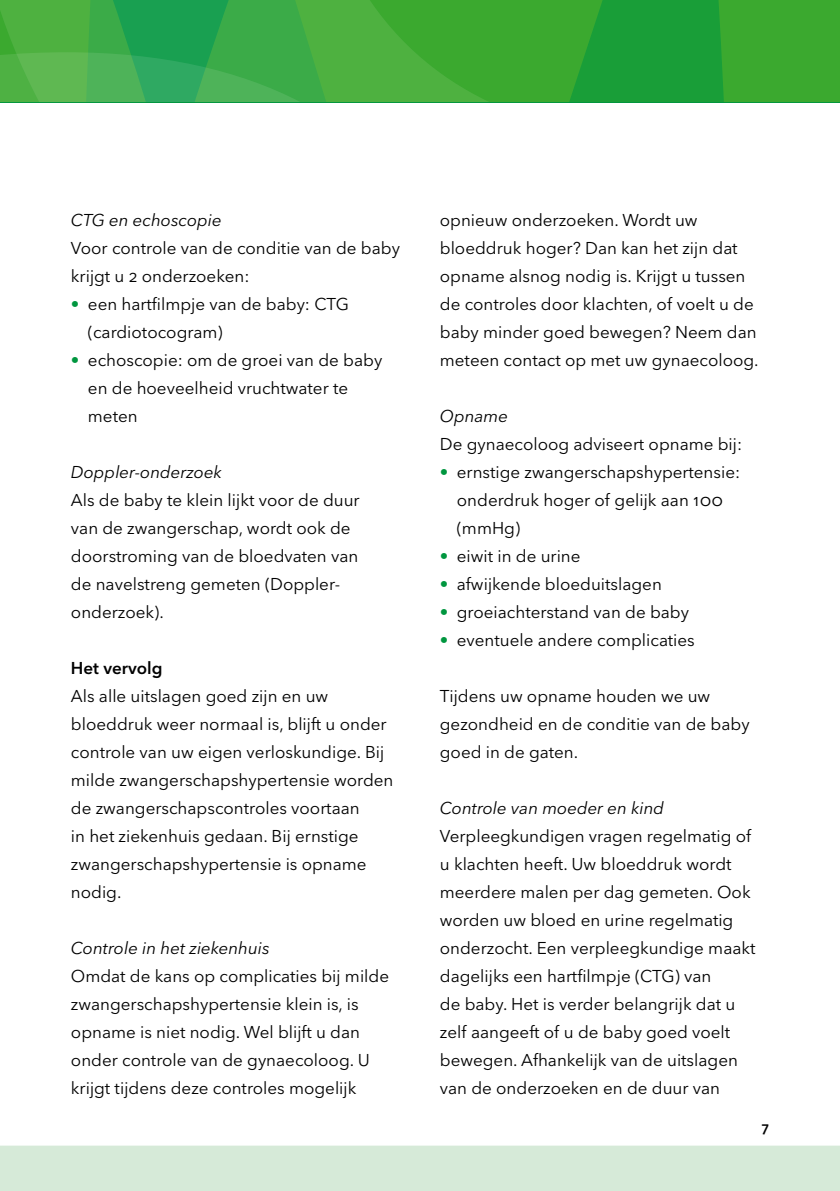
<style>
.page{position:relative;width:840px;height:1191px;background:#fff}
.page>*{position:absolute;margin:0;border:0;box-sizing:border-box;transform-origin:0 0}
.t1{font:17px/28px "Avenir Next LT Pro";color:#000}
.t2{font:italic 17px "Avenir Next LT Pro";color:#000}
.t3{font:600 17px "Avenir Next LT Pro";color:#000}
.t4{font:600 14px "Avenir Next LT Pro";color:#000}
.s1{color:#00963f}
</style>
<div class="page">
<svg style="left:0;top:0;width:839px;height:102px;background:#36a839"></svg>
<svg style="left:0;top:52px;width:300px;height:50px;background:#45af53"></svg>
<div style="left:0;top:1145px;width:839px;height:46px;background:#d6ead8"></div>
<p class="t2" style="left:71px;top:210px;width:152px">CTG en echoscopie</p>
<p class="t1" style="left:71px;top:234px;width:330px">Voor controle van de conditie van de baby krijgt u 2 onderzoeken:</p>
<p class="t1" style="left:88px;top:290px;width:262px;text-indent:-17px"><span class="s1">•</span> een hartfilmpje van de baby: CTG (cardiotocogram)</p>
<p class="t1" style="left:88px;top:346px;width:296px;text-indent:-17px"><span class="s1">•</span> echoscopie: om de groei van de baby en de hoeveelheid vruchtwater te meten</p>
<p class="t2" style="left:71px;top:462px;width:152px">Doppler-onderzoek</p>
<p class="t1" style="left:71px;top:486px;width:290px">Als de baby te klein lijkt voor de duur van de zwangerschap, wordt ook de doorstroming van de bloedvaten van de navelstreng gemeten (Doppler&shy;onderzoek).</p>
<p class="t3" style="left:71px;top:658px;width:93px">Het vervolg</p>
<p class="t1" style="left:71px;top:682px;width:324px">Als alle uitslagen goed zijn en uw bloeddruk weer normaal is, blijft u onder controle van uw eigen verloskundige. Bij milde zwangerschapshypertensie worden de zwangerschapscontroles voortaan<br>in het ziekenhuis gedaan. Bij ernstige zwangerschapshypertensie is opname nodig.</p>
<p class="t2" style="left:71px;top:938px;width:200px">Controle in het ziekenhuis</p>
<p class="t1" style="left:71px;top:962px;width:319px">Omdat de kans op complicaties bij milde zwangerschapshypertensie klein is, is opname is niet nodig. Wel blijft u dan onder controle van de gynaecoloog. U krijgt tijdens deze controles mogelijk</p>
<p class="t1" style="left:439px;top:206px;width:320px">opnieuw onderzoeken. Wordt uw bloeddruk hoger? Dan kan het zijn dat opname alsnog nodig is. Krijgt u tussen de controles door klachten, of voelt u de baby minder goed bewegen? Neem dan meteen contact op met uw gynaecoloog.</p>
<p class="t2" style="left:439px;top:406px;width:70px">Opname</p>
<p class="t1" style="left:439px;top:430px;width:304px">De gynaecoloog adviseert opname bij:</p>
<p class="t1" style="left:456px;top:458px;width:284px;text-indent:-17px"><span class="s1">•</span> ernstige zwangerschapshypertensie: onderdruk hoger of gelijk aan 100 (mmHg)</p>
<p class="t1" style="left:439px;top:542px;width:142px"><span class="s1">•</span> eiwit in de urine</p>
<p class="t1" style="left:439px;top:570px;width:223px"><span class="s1">•</span> afwijkende bloeduitslagen</p>
<p class="t1" style="left:439px;top:598px;width:250px"><span class="s1">•</span> groeiachterstand van de baby</p>
<p class="t1" style="left:439px;top:626px;width:256px"><span class="s1">•</span> eventuele andere complicaties</p>
<p class="t1" style="left:439px;top:682px;width:311px">Tijdens uw opname houden we uw gezondheid en de conditie van de baby goed in de gaten.</p>
<p class="t2" style="left:439px;top:798px;width:226px">Controle van moeder en kind</p>
<p class="t1" style="left:439px;top:822px;width:317px">Verpleegkundigen vragen regelmatig of u klachten heeft. Uw bloeddruk wordt meerdere malen per dag gemeten. Ook worden uw bloed en urine regelmatig onderzocht. Een verpleegkundige maakt dagelijks een hartfilmpje (CTG) van<br>de baby. Het is verder belangrijk dat u zelf aangeeft of u de baby goed voelt bewegen. Afhankelijk van de uitslagen van de onderzoeken en de duur van</p>
<p class="t4" style="left:761px;top:1118px;width:9px">7</p>
</div>
